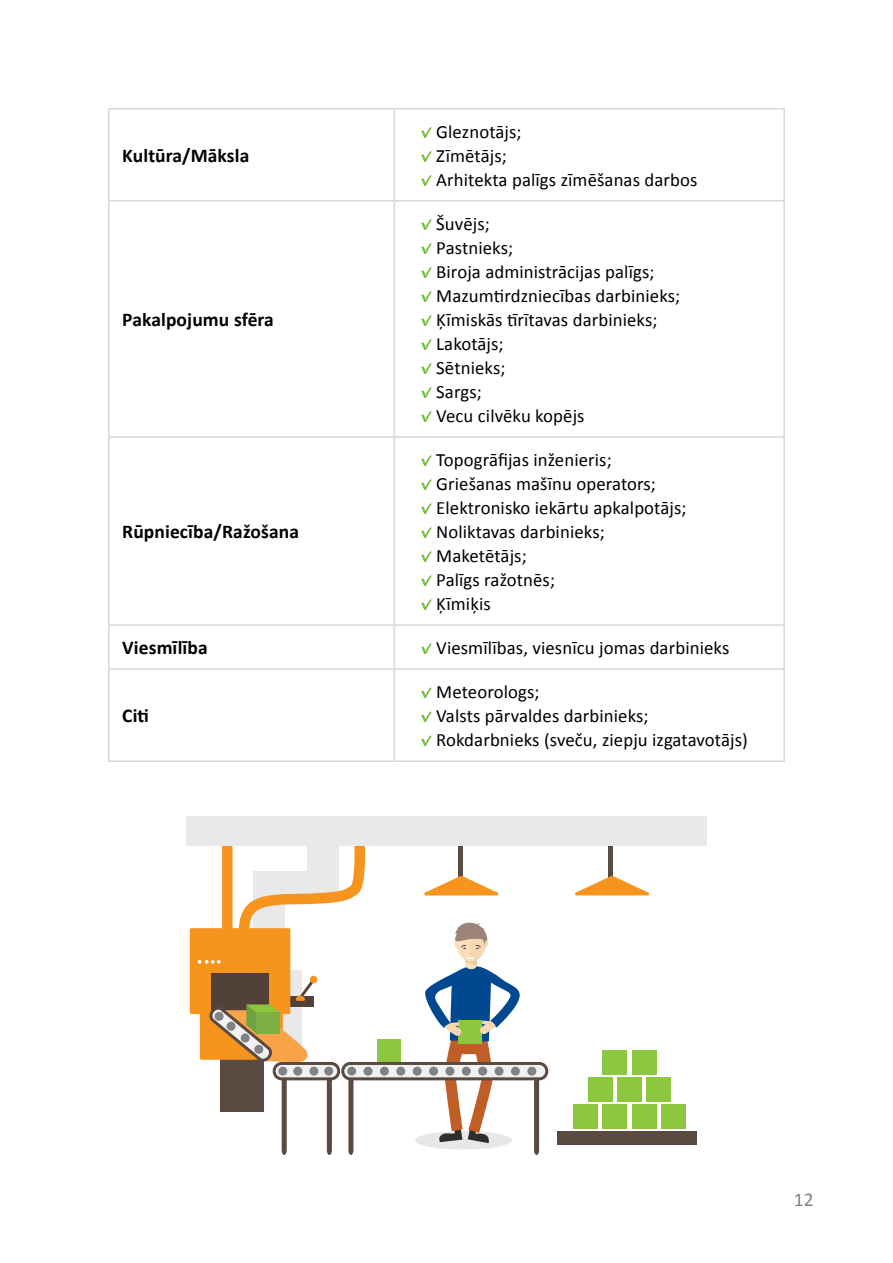
<style>
.page{position:relative;width:893px;height:1263px;background:#fff}
.page>*{position:absolute;margin:0;border:0;box-sizing:border-box;transform-origin:0 0}
.t1{font:700 19.5px "Calibri";letter-spacing:.005em;color:#000}
.t2{font:19.5px "Calibri";color:#808285}
.t3{font:18.75px/24px "Calibri";letter-spacing:.005em;color:#000}
</style>
<div class="page">
<hr style="left:108px;top:108px;width:286px;height:2px;background:#d5d7d8">
<hr style="left:108px;top:110px;width:2px;height:90px;background:#d5d7d8">
<hr style="left:394px;top:108px;width:391px;height:2px;background:#d5d7d8">
<hr style="left:394px;top:110px;width:1px;height:90px;background:#d5d7d8">
<hr style="left:783px;top:110px;width:2px;height:90px;background:#d5d7d8">
<hr style="left:108px;top:200px;width:286px;height:2px;background:#d5d7d8">
<hr style="left:108px;top:202px;width:2px;height:234px;background:#d5d7d8">
<hr style="left:394px;top:200px;width:391px;height:2px;background:#d5d7d8">
<hr style="left:394px;top:202px;width:1px;height:234px;background:#d5d7d8">
<hr style="left:783px;top:202px;width:2px;height:234px;background:#d5d7d8">
<hr style="left:108px;top:436px;width:286px;height:2px;background:#d5d7d8">
<hr style="left:108px;top:438px;width:2px;height:186px;background:#d5d7d8">
<hr style="left:394px;top:436px;width:391px;height:2px;background:#d5d7d8">
<hr style="left:394px;top:438px;width:1px;height:186px;background:#d5d7d8">
<hr style="left:783px;top:438px;width:2px;height:186px;background:#d5d7d8">
<hr style="left:108px;top:624px;width:286px;height:2px;background:#d5d7d8">
<hr style="left:108px;top:626px;width:2px;height:42px;background:#d5d7d8">
<hr style="left:394px;top:624px;width:391px;height:2px;background:#d5d7d8">
<hr style="left:394px;top:626px;width:1px;height:42px;background:#d5d7d8">
<hr style="left:783px;top:626px;width:2px;height:42px;background:#d5d7d8">
<hr style="left:108px;top:668px;width:286px;height:2px;background:#d5d7d8">
<hr style="left:108px;top:670px;width:2px;height:90px;background:#d5d7d8">
<hr style="left:394px;top:668px;width:391px;height:2px;background:#d5d7d8">
<hr style="left:394px;top:670px;width:1px;height:90px;background:#d5d7d8">
<hr style="left:783px;top:670px;width:2px;height:90px;background:#d5d7d8">
<hr style="left:108px;top:760px;width:286px;height:2px;background:#d5d7d8">
<hr style="left:394px;top:760px;width:391px;height:2px;background:#d5d7d8">
<svg style="left:421px;top:127px;width:11px;height:11px"></svg>
<svg style="left:421px;top:151px;width:11px;height:11px"></svg>
<svg style="left:421px;top:175px;width:11px;height:11px"></svg>
<svg style="left:421px;top:219px;width:11px;height:11px"></svg>
<svg style="left:421px;top:243px;width:11px;height:11px"></svg>
<svg style="left:421px;top:267px;width:11px;height:11px"></svg>
<svg style="left:421px;top:291px;width:11px;height:11px"></svg>
<svg style="left:421px;top:315px;width:11px;height:11px"></svg>
<svg style="left:421px;top:339px;width:11px;height:11px"></svg>
<svg style="left:421px;top:363px;width:11px;height:11px"></svg>
<svg style="left:421px;top:387px;width:11px;height:11px"></svg>
<svg style="left:421px;top:411px;width:11px;height:11px"></svg>
<svg style="left:421px;top:455px;width:11px;height:11px"></svg>
<svg style="left:421px;top:479px;width:11px;height:11px"></svg>
<svg style="left:421px;top:503px;width:11px;height:11px"></svg>
<svg style="left:421px;top:527px;width:11px;height:11px"></svg>
<svg style="left:421px;top:551px;width:11px;height:11px"></svg>
<svg style="left:421px;top:575px;width:11px;height:11px"></svg>
<svg style="left:421px;top:599px;width:11px;height:11px"></svg>
<svg style="left:421px;top:643px;width:11px;height:11px"></svg>
<svg style="left:421px;top:687px;width:11px;height:12px"></svg>
<svg style="left:421px;top:711px;width:11px;height:12px"></svg>
<svg style="left:421px;top:735px;width:11px;height:12px"></svg>
<div style="left:415px;top:1131px;width:97px;height:18px;background:#e6e7e8;border-radius:50%"></div>
<div style="left:278px;top:970px;width:24px;height:76px;background:#e8e9e8"></div>
<hr style="left:458px;top:820px;width:4px;height:60px;background:#5a4a42">
<svg style="left:424px;top:874px;width:75px;height:22px"></svg>
<hr style="left:609px;top:820px;width:4px;height:60px;background:#5a4a42">
<svg style="left:575px;top:874px;width:75px;height:22px"></svg>
<svg style="left:348px;top:1080px;width:5px;height:75px"></svg>
<svg style="left:327px;top:1080px;width:5px;height:75px"></svg>
<svg style="left:534px;top:1080px;width:5px;height:75px"></svg>
<div style="left:557px;top:1131px;width:140px;height:13px;background:#5a4a42"></div>
<div style="left:573px;top:1104px;width:25px;height:25px;background:#8dc63f"></div>
<div style="left:377px;top:1039px;width:23px;height:23px;background:#8dc63f"></div>
<div style="left:602px;top:1104px;width:25px;height:25px;background:#8dc63f"></div>
<div style="left:632px;top:1104px;width:24px;height:25px;background:#8dc63f"></div>
<div style="left:661px;top:1104px;width:25px;height:25px;background:#8dc63f"></div>
<div style="left:588px;top:1077px;width:24px;height:25px;background:#8dc63f"></div>
<div style="left:617px;top:1077px;width:25px;height:25px;background:#8dc63f"></div>
<div style="left:646px;top:1077px;width:25px;height:25px;background:#8dc63f"></div>
<div style="left:602px;top:1050px;width:25px;height:25px;background:#8dc63f"></div>
<div style="left:632px;top:1050px;width:24px;height:25px;background:#8dc63f"></div>
<div style="left:190px;top:928px;width:100px;height:86px;background:#f7941e"></div>
<div style="left:200px;top:1001px;width:83px;height:59px;background:#f7941e"></div>
<div style="left:212px;top:973px;width:57px;height:47px;background:#524139"></div>
<svg style="left:198px;top:846px;width:167px;height:118px"></svg>
<div style="left:274px;top:1063px;width:65px;height:16px;background:#f1f1f2;border-radius:8px"></div>
<div style="left:273px;top:1062px;width:67px;height:18px;border:3px solid #5a4a42;border-radius:8px"></div>
<div style="left:343px;top:1063px;width:204px;height:16px;background:#f1f1f2;border-radius:8px"></div>
<div style="left:341px;top:1062px;width:207px;height:18px;border:3px solid #5a4a42;border-radius:8px"></div>
<div style="left:324px;top:1067px;width:9px;height:9px;background:#808285;border-radius:50%"></div>
<div style="left:347px;top:1067px;width:9px;height:9px;background:#808285;border-radius:50%"></div>
<div style="left:364px;top:1067px;width:9px;height:9px;background:#808285;border-radius:50%"></div>
<div style="left:380px;top:1067px;width:9px;height:9px;background:#808285;border-radius:50%"></div>
<div style="left:396px;top:1067px;width:9px;height:9px;background:#808285;border-radius:50%"></div>
<div style="left:413px;top:1067px;width:9px;height:9px;background:#808285;border-radius:50%"></div>
<div style="left:527px;top:1067px;width:9px;height:9px;background:#808285;border-radius:50%"></div>
<div style="left:309px;top:1067px;width:9px;height:9px;background:#808285;border-radius:50%"></div>
<svg style="left:206px;top:977px;width:110px;height:178px"></svg>
<div style="left:310px;top:976px;width:7px;height:7px;border:3px solid #f7941e;border-radius:50%"></div>
<svg style="left:421px;top:922px;width:99px;height:221px"></svg>
<div style="left:186px;top:816px;width:521px;height:30px;background:#e8e9e8"></div>
<p class="t1" style="left:122px;top:142px;width:129px">Kultūra/Māksla</p>
<p class="t1" style="left:122px;top:306px;width:153px">Pakalpojumu sfēra</p>
<p class="t1" style="left:122px;top:518px;width:178px">Rūpniecība/Ražošana</p>
<p class="t3" style="left:436px;top:119px;width:263px">Gleznotājs;<br>Zīmētājs;<br>Arhitekta palīgs zīmēšanas darbos</p>
<p class="t3" style="left:436px;top:211px;width:245px">Šuvējs;<br>Pastnieks;<br>Biroja administrācijas palīgs;<br>Mazumtirdzniecības darbinieks;<br>Ķīmiskās tīrītavas darbinieks;<br>Lakotājs;<br>Sētnieks;<br>Sargs;<br>Vecu cilvēku kopējs</p>
<p class="t3" style="left:436px;top:447px;width:252px">Topogrāfijas inženieris;<br>Griešanas mašīnu operators;<br>Elektronisko iekārtu apkalpotājs;<br>Noliktavas darbinieks;<br>M aketētājs;<br>Palīgs ražotnēs;<br>Ķīmiķis</p>
<p class="t1" style="left:122px;top:634px;width:87px">Viesmīlība</p>
<p class="t3" style="left:436px;top:635px;width:295px">Viesmīlības, viesnīcu jomas darbinieks</p>
<p class="t1" style="left:122px;top:702px;width:28px">Citi</p>
<p class="t3" style="left:436px;top:679px;width:313px">M eteorologs;<br>Valsts pārvaldes darbinieks;<br>Rokdarbnieks (sveču, ziepju izgatavotājs)</p>
<p class="t2" style="left:794px;top:1186px;width:21px">12</p>
</div>
